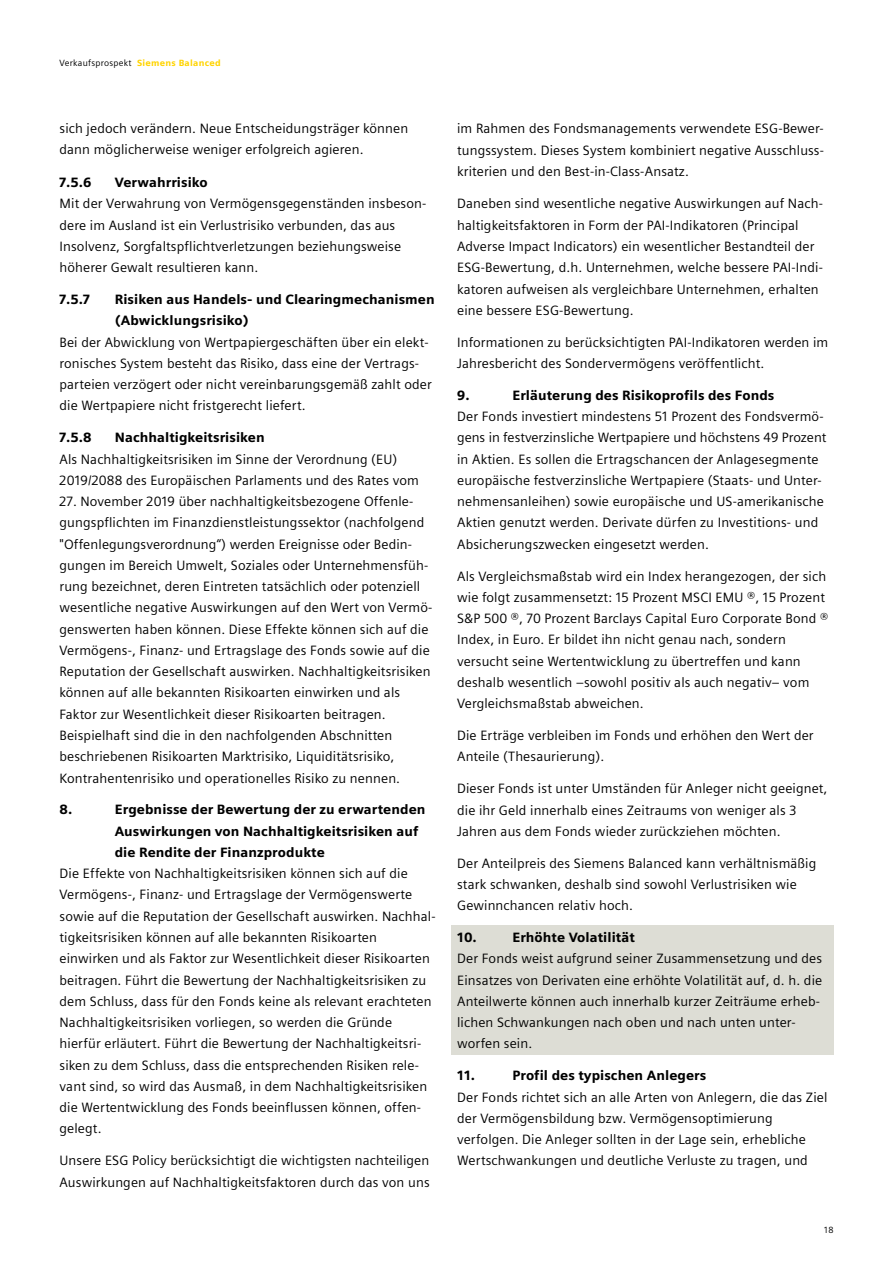
<style>
.page{position:relative;width:893px;height:1263px;background:#fff}
.page>*{position:absolute;margin:0;border:0;box-sizing:border-box;transform-origin:0 0}
.t1{font:13.5px/21.3px "Siemens Sans";letter-spacing:.01em;color:#000}
.t2{font:900 13.5px/21.3px "Siemens Sans";letter-spacing:.005em;color:#000}
.t3{font:9px "Siemens Sans";letter-spacing:.03em;color:#000}
.s1{font-weight:900;color:#ffd400}
</style>
<div class="page">
<div style="left:451px;top:925px;width:382px;height:129px;background:#ddddd5"></div>
<p class="t3" style="left:60px;top:56px;width:163px">Verkaufsprospekt <span class="s1">Siemens Balanced</span></p>
<p class="t1" style="left:60px;top:117px;width:350px">sich jedoch verändern. Neue Entscheidungsträger können dann möglicherweise weniger erfolgreich agieren.</p>
<p class="t2" style="left:60px;top:171px;width:33px">7.5.6</p>
<p class="t2" style="left:115px;top:171px;width:94px">Verwahrrisiko</p>
<p class="t1" style="left:60px;top:192px;width:368px">Mit der Verwahrung von Vermögensgegenständen insbeson&shy;dere im Ausland ist ein Verlustrisiko verbunden, das aus Insolvenz, Sorgfaltspflichtverletzungen beziehungsweise höherer Gewalt resultieren kann.</p>
<p class="t2" style="left:60px;top:288px;width:32px">7.5.7</p>
<p class="t2" style="left:115px;top:288px;width:321px">Risiken aus Handels- und Clearingmechanismen (Abwicklungsrisiko)</p>
<p class="t1" style="left:60px;top:330px;width:374px">Bei der Abwicklung von Wertpapiergeschäften über ein elekt&shy;ronisches System besteht das Risiko, dass eine der Vertrags&shy;parteien verzögert oder nicht vereinbarungsgemäß zahlt oder die Wertpapiere nicht fristgerecht liefert.</p>
<p class="t2" style="left:60px;top:426px;width:34px">7.5.8</p>
<p class="t2" style="left:115px;top:426px;width:151px">Nachhaltigkeitsrisiken</p>
<p class="t1" style="left:60px;top:447px;width:361px">Als Nachhaltigkeitsrisiken im Sinne der Verordnung (EU)<br>2019/2088 des Europäischen Parlaments und des Rates vom</p>
<p class="t1" style="left:60px;top:490px;width:374px">27. November 2019 über nachhaltigkeitsbezogene Offenle&shy;gungspflichten im Finanzdienstleistungssektor (nachfolgend "Offenlegungsverordnung“) werden Ereignisse oder Bedin&shy;gungen im Bereich Umwelt, Soziales oder Unternehmensfüh&shy;rung bezeichnet, deren Eintreten tatsächlich oder potenziell wesentliche negative Auswirkungen auf den Wert von Vermö&shy;genswerten haben können. Diese Effekte können sich auf die Vermögens-, Finanz- und Ertragslage des Fonds sowie auf die Reputation der Gesellschaft auswirken. Nachhaltigkeitsrisiken können auf alle bekannten Risikoarten einwirken und als Faktor zur Wesentlichkeit dieser Risikoarten beitragen.<br>Beispielhaft sind die in den nachfolgenden Abschnitten beschriebenen Risikoarten Marktrisiko, Liquiditätsrisiko, Kontrahentenrisiko und operationelles Risiko zu nennen.</p>
<p class="t2" style="left:60px;top:798px;width:14px">8.</p>
<p class="t2" style="left:115px;top:798px;width:312px">Ergebnisse der Bewertung der zu erwartenden<br>Auswirkungen von Nachhaltigkeitsrisiken auf die Rendite der Finanzprodukte</p>
<p class="t1" style="left:60px;top:862px;width:378px">Die Effekte von Nachhaltigkeitsrisiken können sich auf die Vermögens-, Finanz- und Ertragslage der Vermögenswerte sowie auf die Reputation der Gesellschaft auswirken. Nachhal&shy;tigkeitsrisiken können auf alle bekannten Risikoarten einwirken und als Faktor zur Wesentlichkeit dieser Risikoarten beitragen. Führt die Bewertung der Nachhaltigkeitsrisiken zu dem Schluss, dass für den Fonds keine als relevant erachteten Nachhaltigkeitsrisiken vorliegen, so werden die Gründe hierfür erläutert. Führt die Bewertung der Nachhaltigkeitsri&shy;siken zu dem Schluss, dass die entsprechenden Risiken rele&shy;vant sind, so wird das Ausmaß, in dem Nachhaltigkeitsrisiken die Wertentwicklung des Fonds beeinflussen können, offen&shy;gelegt.</p>
<p class="t1" style="left:60px;top:1149px;width:372px">Unsere ESG Policy berücksichtigt die wichtigsten nachteiligen<br>Auswirkungen auf Nachhaltigkeitsfaktoren durch das von uns</p>
<p class="t1" style="left:457px;top:117px;width:368px;text-align:justify">im Rahmen des Fondsmanagements verwendete ESG-Bewer&shy;tungssystem. Dieses System kombiniert negative Ausschluss&shy;kriterien und den Best-in-Class-Ansatz.</p>
<p class="t1" style="left:457px;top:192px;width:367px">Daneben sind wesentliche negative Auswirkungen auf Nach&shy;haltigkeitsfaktoren in Form der PAI-Indikatoren (Principal Adverse Impact Indicators) ein wesentlicher Bestandteil der ESG-Bewertung, d.h. Unternehmen, welche bessere PAI-Indi&shy;katoren aufweisen als vergleichbare Unternehmen, erhalten eine bessere ESG-Bewertung.</p>
<p class="t1" style="left:457px;top:330px;width:373px">Informationen zu berücksichtigten PAI-Indikatoren werden im<br>Jahresbericht des Sondervermögens veröffentlicht.</p>
<p class="t2" style="left:457px;top:384px;width:14px">9.</p>
<p class="t2" style="left:512px;top:384px;width:264px">Erläuterung des Risikoprofils des Fonds</p>
<p class="t1" style="left:457px;top:405px;width:371px">Der Fonds investiert mindestens 51 Prozent des Fondsvermö&shy;gens in festverzinsliche Wertpapiere und höchstens 49 Prozent in Aktien. Es sollen die Ertragschancen der Anlagesegmente europäische festverzinsliche Wertpapiere (Staats- und Unter&shy;nehmensanleihen) sowie europäische und US-amerikanische Aktien genutzt werden. Derivate dürfen zu Investitions- und Absicherungszwecken eingesetzt werden.</p>
<p class="t1" style="left:457px;top:564px;width:372px">Als Vergleichsmaßstab wird ein Index herangezogen, der sich wie folgt zusammensetzt: 15 Prozent MSCI EMU ®, 15 Prozent S&amp;P 500 ®, 70 Prozent Barclays Capital Euro Corporate Bond ® Index, in Euro. Er bildet ihn nicht genau nach, sondern versucht seine Wertentwicklung zu übertreffen und kann deshalb wesentlich –sowohl positiv als auch negativ– vom Vergleichsmaßstab abweichen.</p>
<p class="t1" style="left:457px;top:724px;width:358px">Die Erträge verbleiben im Fonds und erhöhen den Wert der<br>Anteile (Thesaurierung).</p>
<p class="t1" style="left:457px;top:777px;width:372px">Dieser Fonds ist unter Umständen für Anleger nicht geeignet, die ihr Geld innerhalb eines Zeitraums von weniger als 3<br>Jahren aus dem Fonds wieder zurückziehen möchten.</p>
<p class="t1" style="left:457px;top:851px;width:361px">Der Anteilpreis des Siemens Balanced kann verhältnismäßig stark schwanken, deshalb sind sowohl Verlustrisiken wie<br>Gewinnchancen relativ hoch.</p>
<p class="t2" style="left:457px;top:926px;width:21px">10.</p>
<p class="t2" style="left:512px;top:926px;width:124px">Erhöhte Volatilität</p>
<p class="t1" style="left:457px;top:947px;width:367px">Der Fonds weist aufgrund seiner Zusammensetzung und des Einsatzes von Derivaten eine erhöhte Volatilität auf, d. h. die Anteilwerte können auch innerhalb kurzer Zeiträume erheb&shy;lichen Schwankungen nach oben und nach unten unter&shy;worfen sein.</p>
<p class="t2" style="left:457px;top:1064px;width:20px">11.</p>
<p class="t2" style="left:512px;top:1064px;width:196px">Profil des typischen Anlegers</p>
<p class="t1" style="left:457px;top:1085px;width:372px">Der Fonds richtet sich an alle Arten von Anlegern, die das Ziel der Vermögensbildung bzw. Vermögensoptimierung verfolgen. Die Anleger sollten in der Lage sein, erhebliche Wertschwankungen und deutliche Verluste zu tragen, und</p>
<p class="t3" style="left:824px;top:1223px;width:11px">18</p>
</div>
